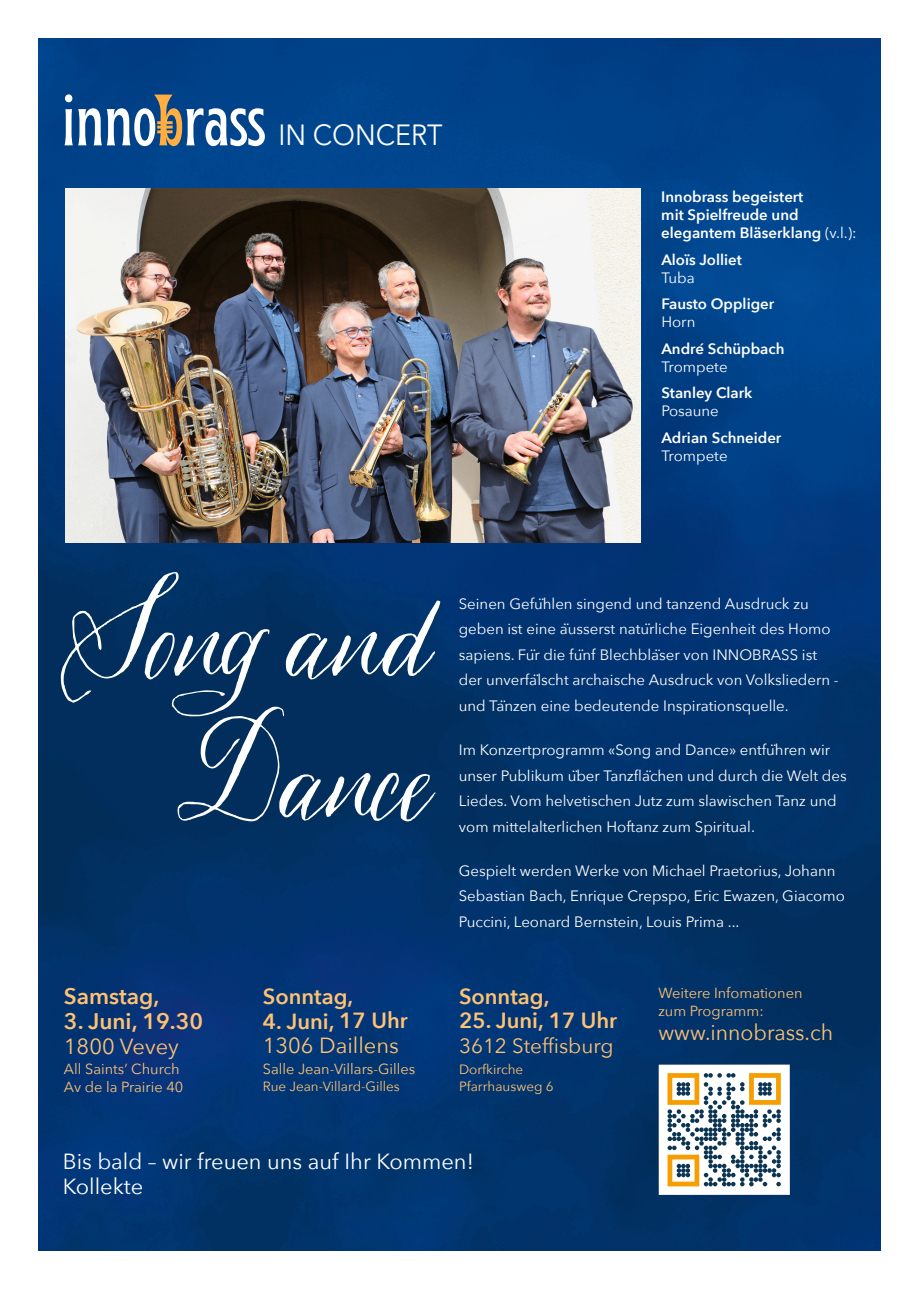
<style>
.page{position:relative;width:919px;height:1289px;background:#fff}
.page>*{position:absolute;margin:0;border:0;box-sizing:border-box;transform-origin:0 0}
.t1{font:139.65px/141px "Filet Script";color:#fff;text-align:right}
.t2{font:29.1px "Avenir Next";color:#fff;scale:.93 1}
.t3{font:600 22.5px "Avenir Next";color:#ffc272}
.t4{font:600 21.9px "Avenir Next";color:#ffc272}
.t5{font:21.9px/24.9px "Avenir Next";color:#fff}
.t6{font:21.9px "Avenir Next";color:#ffc272}
.t7{font:20.7px "Avenir Next";color:#ffc272}
.t8{font:15px/25.5px "Avenir Next";color:#fff}
.t9{font:600 15px/18px "Avenir Next";color:#fff}
.t10{font:14.55px/17.5px "Avenir Next";color:#ffc272}
.t11{font:13.35px/17.5px "Avenir Next";color:#ffc272}
.s1{font-weight:400}
</style>
<div class="page">
<img style="left:38px;top:38px;width:842px;height:1212px">
<svg style="left:65px;top:94px;width:200px;height:52px"></svg>
<img style="left:65px;top:189px;width:575px;height:353px">
<div style="left:658px;top:1064px;width:131px;height:130px;background:#fff"></div>
<svg style="left:667px;top:1073px;width:113px;height:113px"></svg>
<img style="left:59px;top:570px;width:385px;height:255px">
<h2 class="t2" style="left:278px;top:116px;width:178px">IN CONCERT</h2>
<p class="t9" style="left:661px;top:188px;width:197px">Innobrass begeistert<br>mit Spielfreude und elegantem Bläserklang <span class="s1">(v.l.):</span></p>
<p class="t9" style="left:661px;top:251px;width:82px">Aloïs Jolliet</p>
<p class="t8" style="left:661px;top:265px;width:35px">Tuba</p>
<p class="t9" style="left:661px;top:295px;width:114px">Fausto Oppliger</p>
<p class="t8" style="left:661px;top:310px;width:36px">Horn</p>
<p class="t9" style="left:661px;top:340px;width:125px">AndréSchüpbach</p>
<p class="t8" style="left:661px;top:354px;width:68px">Trompete</p>
<p class="t9" style="left:661px;top:384px;width:92px">Stanley Clark</p>
<p class="t8" style="left:661px;top:399px;width:59px">Posaune</p>
<p class="t9" style="left:661px;top:429px;width:121px">Adrian Schneider</p>
<p class="t8" style="left:661px;top:443px;width:68px">Trompete</p>
<h1 class="t1" style="left:62px;top:567px;width:374px">Song and<br>Dance</h1>
<p class="t8" style="left:459px;top:591px;width:381px">Seinen Gefühlen singend und tanzend Ausdruck zu geben ist eine äusserst natürliche Eigenheit des Homo sapiens. Für die fünf Blechbläser von INNOBRASS ist der unverfälscht archaische Ausdruck von Volksliedern - und Tänzen eine bedeutende Inspirationsquelle.</p>
<p class="t8" style="left:459px;top:737px;width:389px">Im Konzertprogramm «Song and Dance» entführen wir unser Publikum über Tanzflächen und durch die Welt des Liedes. Vom helvetischen Jutz zum slawischen Tanz und vom mittelalterlichen Hoftanz zum Spiritual.</p>
<p class="t8" style="left:459px;top:858px;width:387px">Gespielt werden Werke von Michael Praetorius, Johann<br>Sebastian Bach, Enrique Crepspo, Eric Ewazen, Giacomo<br>Puccini, Leonard Bernstein, Louis Prima ...</p>
<h3 class="t3" style="left:64px;top:981px;width:97px">Samstag,</h3>
<h3 class="t3" style="left:64px;top:1006px;width:141px">3. Juni, 19.30</h3>
<h3 class="t6" style="left:64px;top:1031px;width:116px">1800 Vevey</h3>
<p class="t10" style="left:64px;top:1060px;width:121px">All Saints’ Church<br>Av de la Prairie 40</p>
<h3 class="t4" style="left:263px;top:981px;width:92px">Sonntag,</h3>
<h3 class="t4" style="left:263px;top:1006px;width:146px">4. Juni, 17 Uhr</h3>
<h3 class="t6" style="left:263px;top:1031px;width:137px">1306 Daillens</h3>
<p class="t10" style="left:263px;top:1060px;width:154px">Salle Jean-Villars-Gilles</p>
<p class="t11" style="left:263px;top:1078px;width:138px">Rue Jean-Villard-Gilles</p>
<h3 class="t4" style="left:459px;top:981px;width:92px">Sonntag,</h3>
<h3 class="t4" style="left:459px;top:1006px;width:160px">25. Juni, 17 Uhr</h3>
<h3 class="t7" style="left:459px;top:1032px;width:156px">3612 Steffisburg</h3>
<p class="t11" style="left:459px;top:1060px;width:96px">Dorfkirche<br>Pfarrhausweg 6</p>
<p class="t10" style="left:658px;top:984px;width:145px">Weitere Infomationen zum Programm:</p>
<h3 class="t6" style="left:658px;top:1018px;width:176px">www.innobrass.ch</h3>
<h3 class="t5" style="left:63px;top:1149px;width:412px">Bis bald – wir freuen uns auf Ihr Kommen!<br>Kollekte</h3>
</div>
